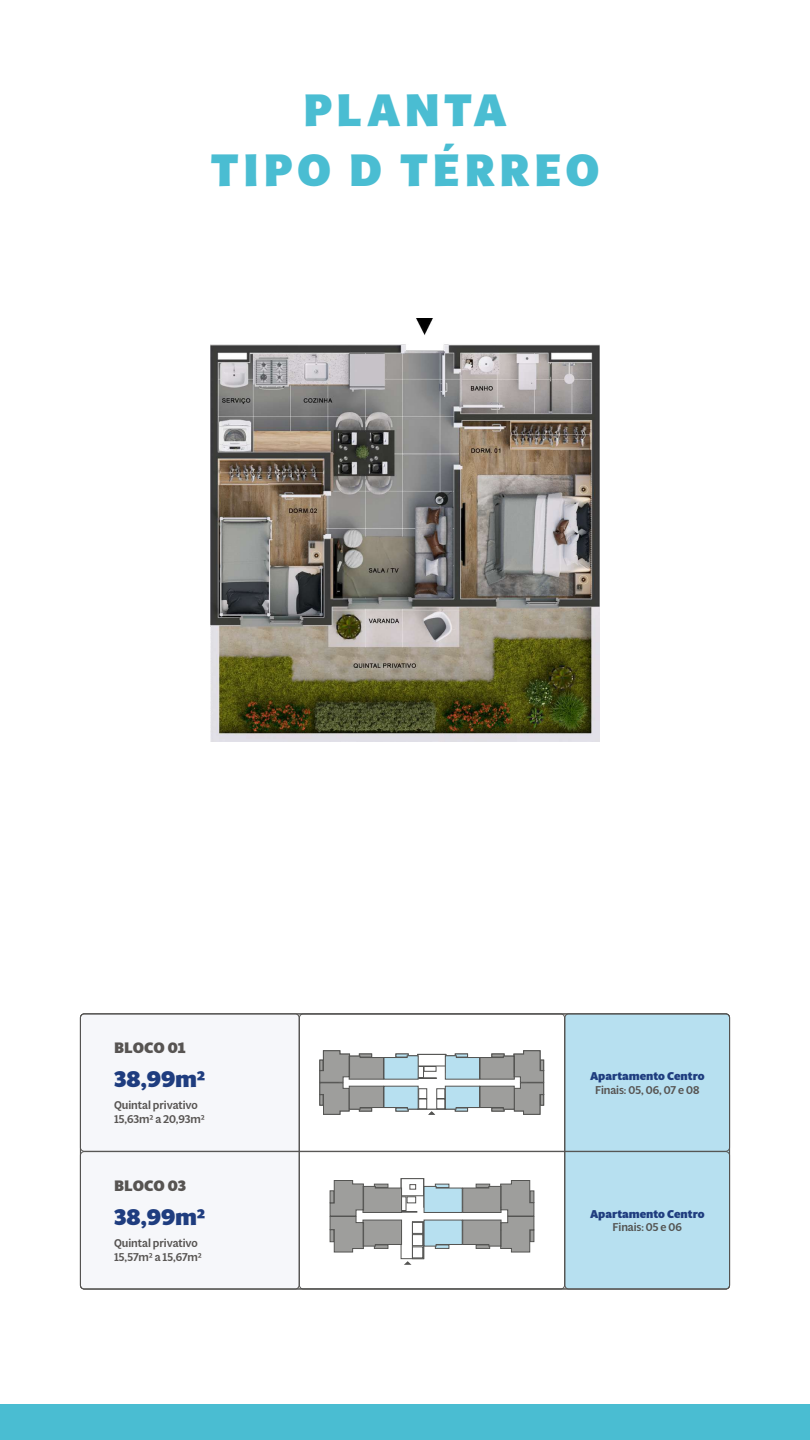
<style>
.page{position:relative;width:810px;height:1440px;background:#fff}
.page>*{position:absolute;margin:0;border:0;box-sizing:border-box;transform-origin:0 0}
.t1{font:800 45px/60px "Multi Display";letter-spacing:.09em;color:#4abdd2;text-align:center}
.t2{font:800 22.5px "Multi Display";color:#1f3d7f}
.t3{font:800 15px "Multi Display";letter-spacing:-.005em;color:#575452}
.t4{font:500 11.25px/13.5px "Multi Display";letter-spacing:-.005em;color:#575452}
.t5{font:800 11.25px "Multi Display";color:#1f3d7f}
.t6{font:500 11.25px "Multi Display";letter-spacing:-.005em;color:#545452}
</style>
<div class="page">
<img style="left:211px;top:319px;width:388px;height:423px">
<div style="left:80px;top:1014px;width:219px;height:275px;background:#f6f7fa;border-radius:4px"></div>
<div style="left:565px;top:1014px;width:165px;height:275px;background:#b7e0f0;border-radius:4px"></div>
<div style="left:80px;top:1014px;width:650px;height:137px;border:1px solid #545351;border-radius:4px"></div>
<div style="left:80px;top:1151px;width:650px;height:138px;border:1px solid #545351;border-radius:4px"></div>
<svg style="left:319px;top:1050px;width:225px;height:65px"></svg>
<svg style="left:329px;top:1178px;width:206px;height:87px"></svg>
<div style="left:0;top:1404px;width:810px;height:36px;background:#4abdd2"></div>
<h1 class="t1" style="left:210px;top:79px;width:391px">PLANTA<br>TIPO D TÉRREO</h1>
<h3 class="t3" style="left:114px;top:1038px;width:73px">BLOCO 01</h3>
<h2 class="t2" style="left:114px;top:1063px;width:93px">38,99m²</h2>
<p class="t4" style="left:114px;top:1098px;width:92px">Quintal privativo<br>15,63m² a 20,93m²</p>
<h3 class="t3" style="left:114px;top:1175px;width:74px">BLOCO 03</h3>
<h2 class="t2" style="left:114px;top:1201px;width:93px">38,99m²</h2>
<p class="t4" style="left:114px;top:1236px;width:89px">Quintal privativo<br>15,57m² a 15,67m²</p>
<p class="t5" style="left:590px;top:1068px;width:116px">Apartamento Centro</p>
<p class="t4" style="left:595px;top:1082px;width:106px">Finais: 05, 06, 07 e 08</p>
<p class="t5" style="left:590px;top:1206px;width:116px">Apartamento Centro</p>
<p class="t6" style="left:613px;top:1219px;width:71px">Finais: 05 e 06</p>
</div>
